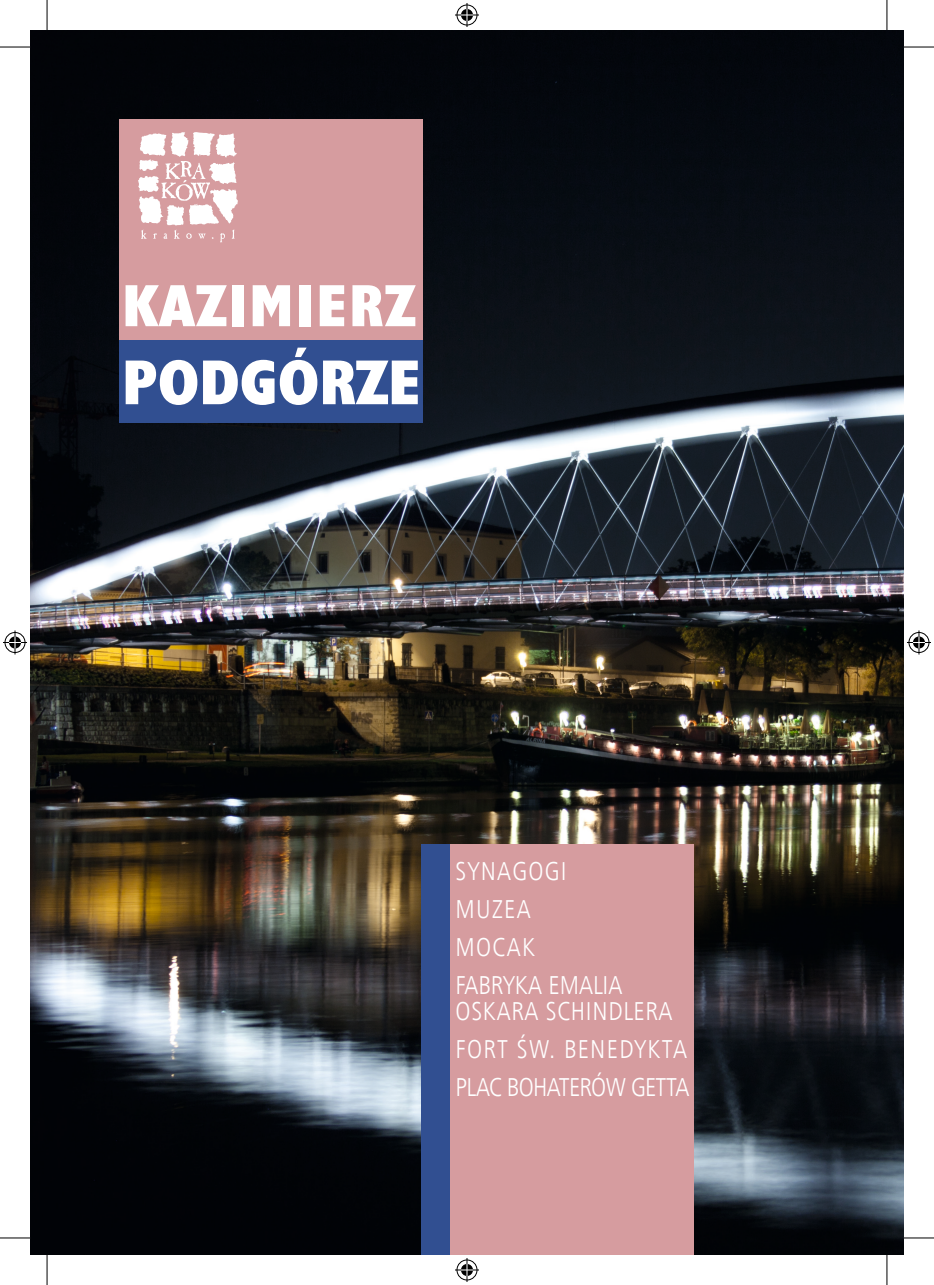
<style>
.page{position:relative;width:934px;height:1285px;background:#fff}
.page>*{position:absolute;margin:0;border:0;box-sizing:border-box;transform-origin:0 0}
.t1{font:63.8px "Humanst 521 X Bd Cn EU";color:#fff}
.t2{font:60px "Humanst 521 X Bd Cn EU";letter-spacing:.03em;color:#fff}
.t3{font:26px/38px "Humnst 777 Lt Cn EU";letter-spacing:.025em;color:#fff}
.t4{font:26px/38px "Humnst 777 Lt Cn EU";letter-spacing:.05em;color:#fff}
</style>
<div class="page">
<img style="left:30px;top:30px;width:873px;height:1225px">
<div style="left:442px;top:844px;width:251px;height:411px;background:#d69c9f"></div>
<div style="left:119px;top:119px;width:303px;height:241px;background:#d69c9f"></div>
<div style="left:119px;top:340px;width:303px;height:82px;background:#314f91"></div>
<div style="left:421px;top:844px;width:29px;height:411px;background:#314f91"></div>
<svg style="left:138px;top:132px;width:100px;height:110px"></svg>
<hr style="left:0;top:47px;width:30px;height:1px;background:#000">
<hr style="left:903px;top:47px;width:30px;height:1px;background:#000">
<hr style="left:0;top:1237px;width:30px;height:1px;background:#000">
<hr style="left:903px;top:1237px;width:30px;height:1px;background:#000">
<hr style="left:47px;top:0;width:1px;height:30px;background:#000">
<hr style="left:47px;top:1255px;width:1px;height:30px;background:#000">
<hr style="left:886px;top:0;width:1px;height:30px;background:#000">
<hr style="left:886px;top:1255px;width:1px;height:30px;background:#000">
<svg style="left:455px;top:3px;width:24px;height:24px"></svg>
<svg style="left:455px;top:1258px;width:24px;height:24px"></svg>
<svg style="left:3px;top:630px;width:24px;height:24px"></svg>
<svg style="left:907px;top:630px;width:23px;height:24px"></svg>
<h2 class="t2" style="left:122px;top:268px;width:295px">KAZIMIERZ</h2>
<h1 class="t1" style="left:122px;top:343px;width:300px">PODGÓRZE</h1>
<p class="t4" style="left:455px;top:852px;width:168px">SYNAGOGI<br>MUZEA<br>MOCAK<br>FABRYKA EMALIA</p>
<p class="t3" style="left:455px;top:992px;width:235px">OSKARA SCHINDLERA<br>FORT ŚW. BENEDYKTA<br>PLAC BOHATERÓW GETTA</p>
</div>
